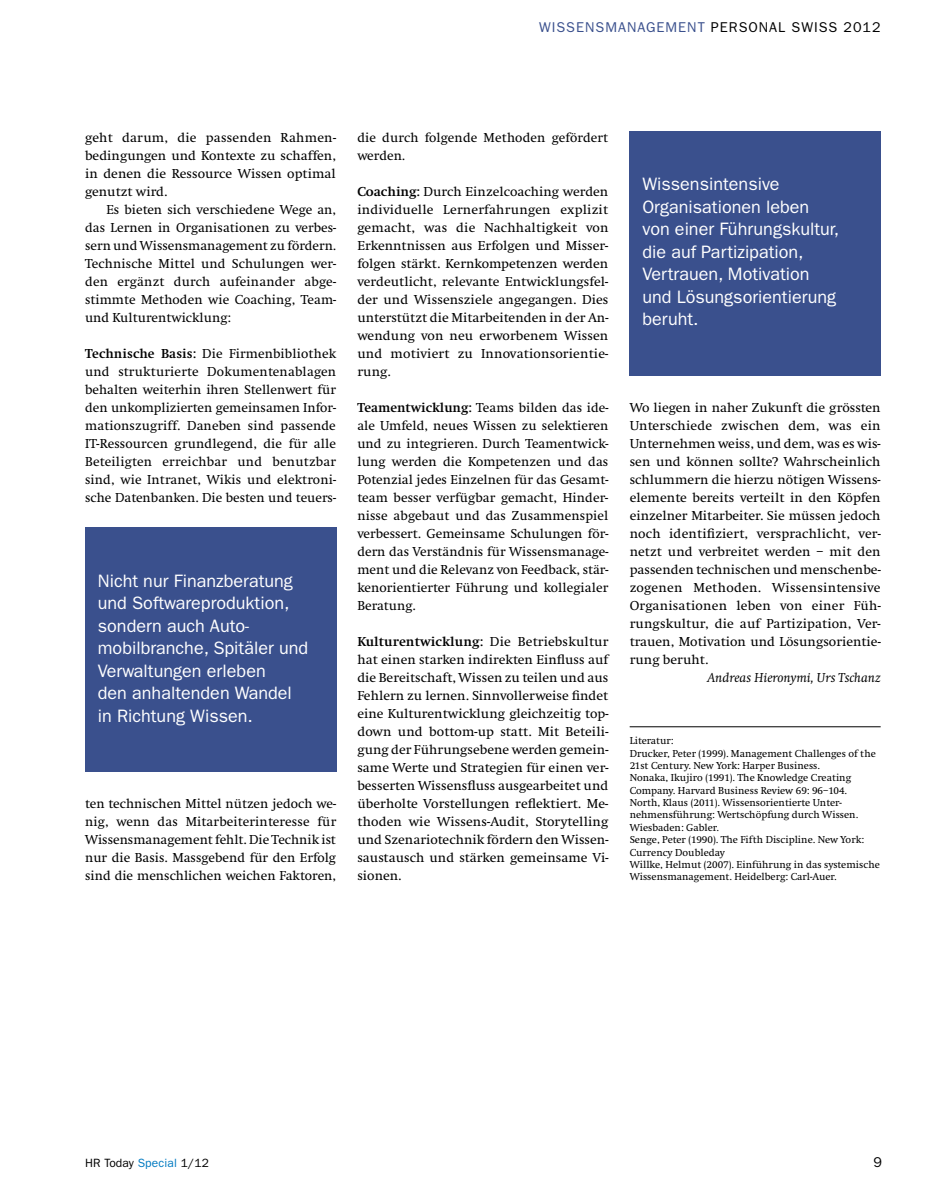
<style>
.page{position:relative;width:936px;height:1191px;background:#fff}
.page>*{position:absolute;margin:0;border:0;box-sizing:border-box;transform-origin:0 0}
.t1{font:18px/22.5px "Franklin Gothic LT";color:#fff}
.t2{font:14.25px "Franklin Gothic LT";letter-spacing:.07em;color:#3a508d}
.t3{font:14.25px "Franklin Gothic LT";color:#000}
.t4{font:13.5px/18px "Swift EF";color:#000;text-align:justify}
.t5{font:italic 13.5px "Swift EF";color:#000}
.t6{font:12px "Franklin Gothic LT";letter-spacing:.01em;color:#000}
.t7{font:10.5px/12.5px "Swift EF";color:#000}
.s1{color:#000}
.s2{font-weight:700}
.s3{color:#007ac1}
</style>
<div class="page">
<hr style="left:629px;top:726px;width:251px;height:1px;background:#000">
<div style="left:629px;top:131px;width:251px;height:245px;background:#3a508d"></div>
<div style="left:85px;top:527px;width:251px;height:245px;background:#3a508d"></div>
<p class="t2" style="left:539px;top:19px;width:343px">Wissensmanagement <span class="s1">Personal Swiss 2012</span></p>
<p class="t4" style="left:85px;top:129px;width:252px">geht darum, die passenden Rahmen&shy;bedingungen und Kontexte zu schaffen, in denen die Ressource Wissen optimal genutzt wird.</p>
<p class="t4" style="left:85px;top:201px;width:253px;text-indent:21px">Es bieten sich verschiedene Wege an, das Lernen in Organisationen zu verbes&shy;sern und Wissensmanagement zu fördern.<br>Technische Mittel und Schulungen wer&shy;den ergänzt durch aufeinander abge&shy;stimmte Methoden wie Coaching, Team&shy;und Kulturentwicklung:</p>
<p class="t4" style="left:85px;top:345px;width:253px"><span class="s2">Technische Basis:</span> Die Firmenbibliothek und strukturierte Dokumentenablagen behalten weiterhin ihren Stellenwert für den unkomplizierten gemeinsamen Infor&shy;mationszugriff. Daneben sind passende IT-Ressourcen grundlegend, die für alle Beteiligten erreichbar und benutzbar sind, wie Intranet, Wikis und elektroni&shy;sche Datenbanken. Die besten und teuers-</p>
<h1 class="t1" style="left:98px;top:569px;width:212px">Nicht nur Finanzberatung und Softwareproduktion, sondern auch Auto&shy;mobilbranche, Spitäler und<br>Verwaltungen erleben<br>den anhaltenden Wandel in Richtung Wissen.</h1>
<p class="t4" style="left:85px;top:795px;width:253px">ten technischen Mittel nützen jedoch we&shy;nig, wenn das Mitarbeiterinteresse für Wissensmanagement fehlt. Die Technik ist nur die Basis. Massgebend für den Erfolg sind die menschlichen weichen Faktoren,</p>
<p class="t4" style="left:357px;top:129px;width:252px">die durch folgende Methoden gefördert werden.</p>
<p class="t4" style="left:357px;top:183px;width:252px"><span class="s2">Coaching:</span> Durch Einzelcoaching werden individuelle Lernerfahrungen explizit gemacht, was die Nachhaltigkeit von Erkenntnissen aus Erfolgen und Misser&shy;folgen stärkt. Kernkompetenzen werden verdeutlicht, relevante Entwicklungsfel&shy;der und Wissensziele angegangen. Dies unterstützt die Mitarbeitenden in der An&shy;wendung von neu erworbenem Wissen und motiviert zu Innovationsorientie&shy;rung.</p>
<p class="t4" style="left:357px;top:399px;width:252px"><span class="s2">Teamentwicklung:</span> Teams bilden das ide&shy;ale Umfeld, neues Wissen zu selektieren und zu integrieren. Durch Teamentwick&shy;lung werden die Kompetenzen und das Potenzial jedes Einzelnen für das Gesamt&shy;team besser verfügbar gemacht, Hinder&shy;nisse abgebaut und das Zusammenspiel verbessert. Gemeinsame Schulungen för&shy;dern das Verständnis für Wissensmanage&shy;ment und die Relevanz von Feedback, stär&shy;kenorientierter Führung und kollegialer Beratung.</p>
<p class="t4" style="left:357px;top:633px;width:252px"><span class="s2">Kulturentwicklung:</span> Die Betriebskultur hat einen starken indirekten Einfluss auf die Bereitschaft, Wissen zu teilen und aus Fehlern zu lernen. Sinnvollerweise findet eine Kulturentwicklung gleichzeitig top&shy;down und bottom-up statt. Mit Beteili&shy;gung der Führungsebene werden gemein&shy;same Werte und Strategien für einen ver&shy;besserten Wissensfluss ausgearbeitet und überholte Vorstellungen reflektiert. Me&shy;thoden wie Wissens-Audit, Storytelling und Szenariotechnik fördern den Wissen&shy;saustausch und stärken gemeinsame Vi&shy;sionen.</p>
<h1 class="t1" style="left:642px;top:173px;width:198px">Wissensintensive<br>Organisationen leben von einer Führungskultur, die auf Partizipation,<br>Vertrauen, Motivation und Lösungsorientierung beruht.</h1>
<p class="t4" style="left:629px;top:399px;width:252px">Wo liegen in naher Zukunft die grössten Unterschiede zwischen dem, was ein Unternehmen weiss, und dem, was es wis&shy;sen und können sollte? Wahrscheinlich schlummern die hierzu nötigen Wissens&shy;elemente bereits verteilt in den Köpfen einzelner Mitarbeiter. Sie müssen jedoch noch identifiziert, versprachlicht, ver&shy;netzt und verbreitet werden – mit den passenden technischen und menschenbe&shy;zogenen Methoden. Wissensintensive Organisationen leben von einer Füh&shy;rungskultur, die auf Partizipation, Ver&shy;trauen, Motivation und Lösungsorientie&shy;rung beruht.</p>
<p class="t5" style="left:707px;top:670px;width:175px">Andreas Hieronymi, Urs Tschanz</p>
<p class="t7" style="left:629px;top:734px;width:252px">Literatur:<br>Drucker, Peter (1999). Management Challenges of the 21st Century. New York: Harper Business.<br>Nonaka, Ikujiro (1991). The Knowledge Creating Company. Harvard Business Review 69: 96–104.<br>North, Klaus (2011). Wissensorientierte Unter&shy;nehmensführung: Wertschöpfung durch Wissen.<br>Wiesbaden: Gabler.<br>Senge, Peter (1990). The Fifth Discipline. New York:<br>Currency Doubleday<br>Willke, Helmut (2007). Einführung in das systemische Wissensmanagement. Heidelberg: Carl-Auer.</p>
<p class="t6" style="left:85px;top:1155px;width:125px">HR Today <span class="s3">Special</span> 1/12</p>
<p class="t3" style="left:873px;top:1153px;width:10px">9</p>
</div>
